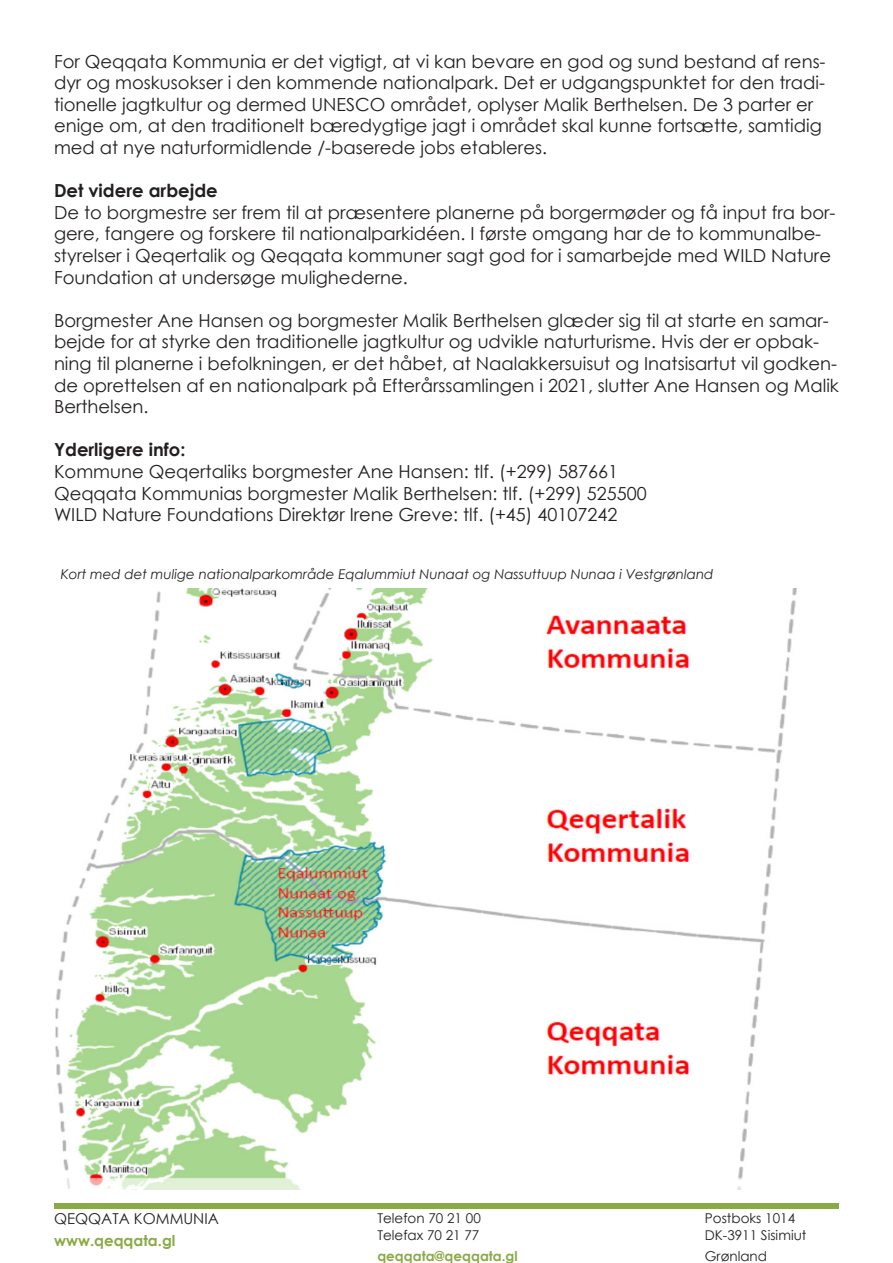
<style>
.page{position:relative;width:893px;height:1263px;background:#fff}
.page>*{position:absolute;margin:0;border:0;box-sizing:border-box;transform-origin:0 0}
.t1{font:18px/21.6px "Century Gothic";color:#231f20}
.t2{font:700 18px "Century Gothic";color:#231f20}
.t3{font:15px "Century Gothic";color:#231f20}
.t4{font:700 15px "Century Gothic";color:#8aaa45}
.t5{font:italic 13.5px "Century Gothic";color:#231f20}
.t6{font:13.5px "Century Gothic";color:#231f20}
.t7{font:700 13.5px "Century Gothic";color:#8aaa45}
</style>
<div class="page">
<div style="left:54px;top:1204px;width:785px;height:5px;background:#8aaa45"></div>
<img style="left:55px;top:588px;width:742px;height:602px">
<p class="t1" style="left:54px;top:50px;width:773px">For Qeqqata Kommunia er det vigtigt, at vi kan bevare en god og sund bestand af rens&shy;dyr og moskusokser i den kommende nationalpark. Det er udgangspunktet for den tradi&shy;tionelle jagtkultur og dermed UNESCO området, oplyser Malik Berthelsen. De 3 parter er enige om, at den traditionelt bæredygtige jagt i området skal kunne fortsætte, samtidig med at nye naturformidlende /-baserede jobs etableres.</p>
<p class="t2" style="left:54px;top:177px;width:165px">Det videre arbejde</p>
<p class="t1" style="left:54px;top:201px;width:783px">De to borgmestre ser frem til at præsentere planerne på borgermøder og få input fra bor&shy;gere, fangere og forskere til nationalparkidéen. I første omgang har de to kommunalbe&shy;styrelser i Qeqertalik og Qeqqata kommuner sagt god for i samarbejde med WILD Nature Foundation at undersøge mulighederne.</p>
<p class="t1" style="left:54px;top:309px;width:786px">Borgmester Ane Hansen og borgmester Malik Berthelsen glæder sig til at starte en samar&shy;bejde for at styrke den traditionelle jagtkultur og udvikle naturturisme. Hvis der er opbak&shy;ning til planerne i befolkningen, er det håbet, at Naalakkersuisut og Inatsisartut vil godken&shy;de oprettelsen af en nationalpark på Efterårssamlingen i 2021, slutter Ane Hansen og Malik Berthelsen.</p>
<p class="t2" style="left:54px;top:436px;width:133px">Yderligere info:</p>
<p class="t1" style="left:54px;top:460px;width:565px">Kommune Qeqertaliks borgmester Ane Hansen: tlf. (+299) 587661</p>
<p class="t1" style="left:54px;top:482px;width:594px">Qeqqata Kommunias borgmester Malik Berthelsen: tlf. (+299) 525500</p>
<p class="t1" style="left:54px;top:504px;width:565px">WILD Nature Foundations Direktør Irene Greve: tlf. (+45) 40107242</p>
<p class="t5" style="left:61px;top:564px;width:654px">Kort med det mulige nationalparkområde Eqalummiut Nunaat og Nassuttuup Nunaa i Vestgrønland</p>
<p class="t3" style="left:54px;top:1208px;width:166px">QEQQATA KOMMUNIA</p>
<p class="t4" style="left:54px;top:1229px;width:123px">www.qeqqata.gl</p>
<p class="t6" style="left:377px;top:1209px;width:105px">Telefon 70 21 00</p>
<p class="t6" style="left:377px;top:1225px;width:104px">Telefax 70 21 77</p>
<p class="t7" style="left:377px;top:1246px;width:142px">qeqqata@qeqqata.gl</p>
<p class="t6" style="left:705px;top:1209px;width:92px">Postboks 1014</p>
<p class="t6" style="left:705px;top:1225px;width:103px">DK-3911 Sisimiut</p>
<p class="t6" style="left:705px;top:1247px;width:64px">Grønland</p>
</div>
